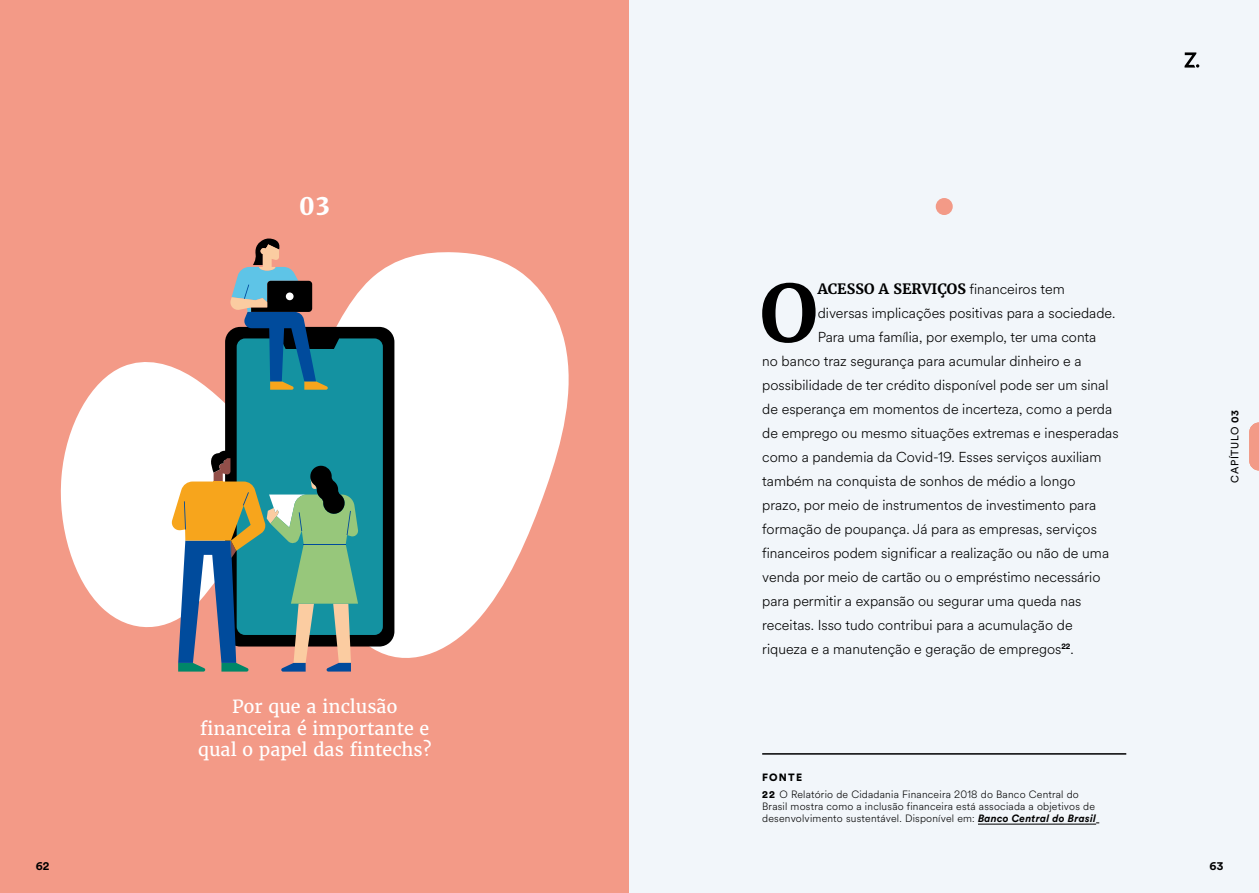
<style>
.page{position:relative;width:1259px;height:893px;background:#fff}
.page>*{position:absolute;margin:0;border:0;box-sizing:border-box;transform-origin:0 0}
.t1{font:700 78.9px "Merriweather";color:#000}
.t2{font:900 24px "Merriweather";color:#fff}
.t3{font:18px/21.6px "Merriweather";color:#fff;text-align:center}
.t4{font:300 14.25px "Circular Spotify Text";color:#000}
.t5{font:700 14.25px "Merriweather";color:#000}
.t6{font:700 12px "Circular Std";color:#000}
.t7{font:300 10.5px/12px "Circular Spotify Text";letter-spacing:.02em;color:#000}
.t8{font:10.5px "Circular Std";letter-spacing:.06em;color:#000}
.t9{font:900 10.5px "Circular Std";letter-spacing:.11em;color:#000}
.s1{font-family:"Circular Spotify Text";font-weight:300}
.s2{font-family:"Circular Std";font-weight:900}
.s3{font-family:"Circular Std";font-weight:700;font-style:italic}
.s4{font-weight:700}
</style>
<div class="page">
<div style="left:0;top:0;width:629px;height:893px;background:#f39a87"></div>
<svg style="left:60px;top:252px;width:509px;height:406px;fill:#fff"></svg>
<div style="left:225px;top:327px;width:169px;height:319px;background:#000;border-radius:15px"></div>
<svg style="left:170px;top:239px;width:213px;height:433px"></svg>
<div style="left:629px;top:0;width:630px;height:893px;background:#f2f6fa"></div>
<div style="left:935px;top:198px;width:17px;height:17px;background:#f39a87;border-radius:50%"></div>
<hr style="left:762px;top:753px;width:364px;height:2px;background:#000">
<hr style="left:978px;top:824px;width:118px;height:1px;background:#000">
<svg style="left:1249px;top:423px;width:10px;height:47px"></svg>
<svg style="left:1184px;top:52px;width:15px;height:16px"></svg>
<h2 class="t2" style="left:299px;top:189px;width:33px">03</h2>
<p class="t3" style="left:198px;top:696px;width:235px">Por que a inclusão financeira é importante e qual o papel das fintechs?</p>
<h1 class="t1" style="left:760px;top:263px;width:59px">O</h1>
<p class="t5" style="left:817px;top:280px;width:248px">ACESSO A SERVIÇOS <span class="s1">financeiros tem</span></p>
<p class="t4" style="left:817px;top:303px;width:299px">diversas implicações positivas para a sociedade.</p>
<p class="t4" style="left:817px;top:327px;width:280px">Para uma família, por exemplo, ter uma conta</p>
<p class="t4" style="left:762px;top:351px;width:321px">no banco traz segurança para acumular dinheiro e a</p>
<p class="t4" style="left:762px;top:375px;width:348px">possibilidade de ter crédito disponível pode ser um sinal</p>
<p class="t4" style="left:762px;top:399px;width:351px">de esperança em momentos de incerteza, como a perda</p>
<p class="t4" style="left:762px;top:423px;width:358px">de emprego ou mesmo situações extremas e inesperadas</p>
<p class="t4" style="left:762px;top:447px;width:341px">como a pandemia da Covid-19. Esses serviços auxiliam</p>
<p class="t4" style="left:762px;top:471px;width:315px">também na conquista de sonhos de médio a longo</p>
<p class="t4" style="left:762px;top:495px;width:335px">prazo, por meio de instrumentos de investimento para</p>
<p class="t4" style="left:762px;top:519px;width:336px">formação de poupança. Já para as empresas, serviços</p>
<p class="t4" style="left:762px;top:543px;width:348px">financeiros podem significar a realização ou não de uma</p>
<p class="t4" style="left:762px;top:567px;width:340px">venda por meio de cartão ou o empréstimo necessário</p>
<p class="t4" style="left:762px;top:591px;width:321px">para permitir a expansão ou segurar uma queda nas</p>
<p class="t4" style="left:762px;top:615px;width:312px">receitas. Isso tudo contribui para a acumulação de</p>
<p class="t4" style="left:762px;top:639px;width:313px">riqueza e a manutenção e geração de empregos<sup>22</sup>.</p>
<p class="t9" style="left:762px;top:770px;width:41px">FONTE</p>
<p class="t7" style="left:762px;top:789px;width:335px"><span class="s2">22</span> O Relatório de Cidadania Financeira 2018 do Banco Central do<br>Brasil mostra como a inclusão financeira está associada a objetivos de desenvolvimento sustentável. Disponível em: <span class="s3">Banco Central do Brasil</span></p>
<p class="t8" style="left:1228px;top:483px;width:74px;rotate:-90deg">CAPÍTULO <span class="s4">03</span></p>
<p class="t6" style="left:36px;top:858px;width:15px">62</p>
<p class="t6" style="left:1209px;top:858px;width:15px">63</p>
</div>
